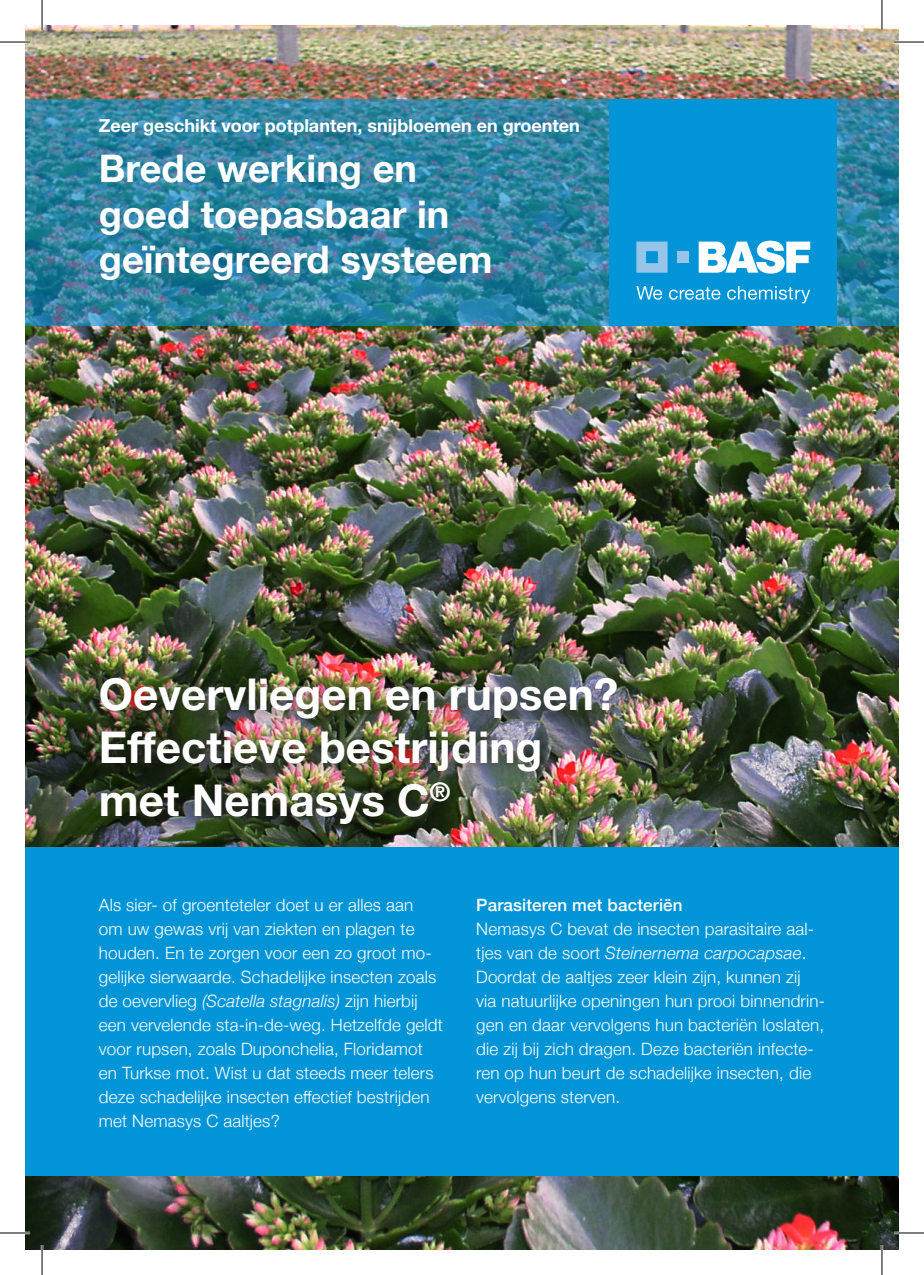
<style>
.page{position:relative;width:924px;height:1275px;background:#fff}
.page>*{position:absolute;margin:0;border:0;box-sizing:border-box;transform-origin:0 0}
.platte_tekst_zwart{font:700 44px "Helvetica Neue LT Std";color:#fff}
.platte_tekst_zwart-2{font:700 38px "Helvetica Neue";color:#fff}
.platte_tekst_zwart-3{font:700 18px "Helvetica Neue LT Std";color:#fff}
.platte_tekst_zwart-4{font:300 17px/24px "Helvetica Neue";letter-spacing:.01em;color:#fff}
.platte_tekst_zwart-5{font:500 17px "Helvetica Neue";letter-spacing:.01em;color:#fff}
.s1{font-style:italic}
</style>
<div class="page">
<img style="left:25px;top:25px;width:873px;height:1224px">
<svg style="left:25px;top:99px;width:873px;height:226px;background:#2f82a0"></svg>
<div style="left:609px;top:99px;width:227px;height:226px;background:#0195d7"></div>
<svg style="left:636px;top:242px;width:31px;height:31px"></svg>
<div style="left:676px;top:251px;width:12px;height:12px;background:#96c5e9"></div>
<svg style="left:698px;top:241px;width:111px;height:33px"></svg>
<svg style="left:636px;top:286px;width:26px;height:14px"></svg>
<svg style="left:669px;top:287px;width:51px;height:13px"></svg>
<svg style="left:727px;top:286px;width:82px;height:17px"></svg>
<div style="left:25px;top:847px;width:873px;height:329px;background:#0195d7"></div>
<div style="left:86px;top:664px;width:553px;height:183px;background:#231f20;opacity:.75"></div>
<hr style="left:0;top:41px;width:30px;height:2px;background:#fff">
<hr style="left:893px;top:41px;width:30px;height:2px;background:#fff">
<hr style="left:0;top:1231px;width:30px;height:3px;background:#fff">
<hr style="left:893px;top:1231px;width:30px;height:3px;background:#fff">
<hr style="left:41px;top:0;width:2px;height:30px;background:#fff">
<hr style="left:41px;top:1245px;width:2px;height:30px;background:#fff">
<hr style="left:880px;top:0;width:2px;height:30px;background:#fff">
<hr style="left:880px;top:1245px;width:2px;height:30px;background:#fff">
<hr style="left:0;top:42px;width:30px;height:1px;background:#000">
<hr style="left:893px;top:42px;width:30px;height:1px;background:#000">
<hr style="left:0;top:1232px;width:30px;height:1px;background:#000">
<hr style="left:893px;top:1232px;width:30px;height:1px;background:#000">
<hr style="left:42px;top:0;width:1px;height:30px;background:#000">
<hr style="left:42px;top:1245px;width:1px;height:30px;background:#000">
<hr style="left:881px;top:0;width:1px;height:30px;background:#000">
<hr style="left:881px;top:1245px;width:1px;height:30px;background:#000">
<p class="platte_tekst_zwart-3" style="left:99px;top:114px;width:482px">Zeer geschikt voor potplanten, snijbloemen en groenten</p>
<p class="platte_tekst_zwart-2" style="left:99px;top:139px;width:320px">Brede werking en</p>
<p class="platte_tekst_zwart-2" style="left:99px;top:184px;width:352px">goed toepasbaar in</p>
<p class="platte_tekst_zwart-2" style="left:99px;top:230px;width:395px">geïntegreerd systeem</p>
<p class="platte_tekst_zwart" style="left:99px;top:667px;width:521px">Oevervliegen en rupsen?</p>
<p class="platte_tekst_zwart" style="left:99px;top:720px;width:445px">Effectieve bestrijding</p>
<p class="platte_tekst_zwart" style="left:99px;top:773px;width:353px">met Nemasys C<sup>®</sup></p>
<p class="platte_tekst_zwart-4" style="left:99px;top:891px;width:345px">Als sier- of groenteteler doet u er alles aan<br>om uw gewas vrij van ziekten en plagen te houden. En te zorgen voor een zo groot mo&shy;gelijke sierwaarde. Schadelijke insecten zoals de oevervlieg <span class="s1">(Scatella stagnalis)</span> zijn hierbij een vervelende sta-in-de-weg. Hetzelfde geldt voor rupsen, zoals Duponchelia, Floridamot en Turkse mot. Wist u dat steeds meer telers deze schadelijke insecten effectief bestrijden met Nemasys C aaltjes?</p>
<p class="platte_tekst_zwart-5" style="left:476px;top:891px;width:208px">Parasiteren met bacteriën</p>
<p class="platte_tekst_zwart-4" style="left:476px;top:916px;width:350px">Nemasys C bevat de insecten parasitaire aal&shy;tjes van de soort <span class="s1">Steinernema carpocapsae</span>.<br>Doordat de aaltjes zeer klein zijn, kunnen zij via natuurlijke openingen hun prooi binnendrin&shy;gen en daar vervolgens hun bacteriën loslaten, die zij bij zich dragen. Deze bacteriën infecte&shy;ren op hun beurt de schadelijke insecten, die vervolgens sterven.</p>
</div>
